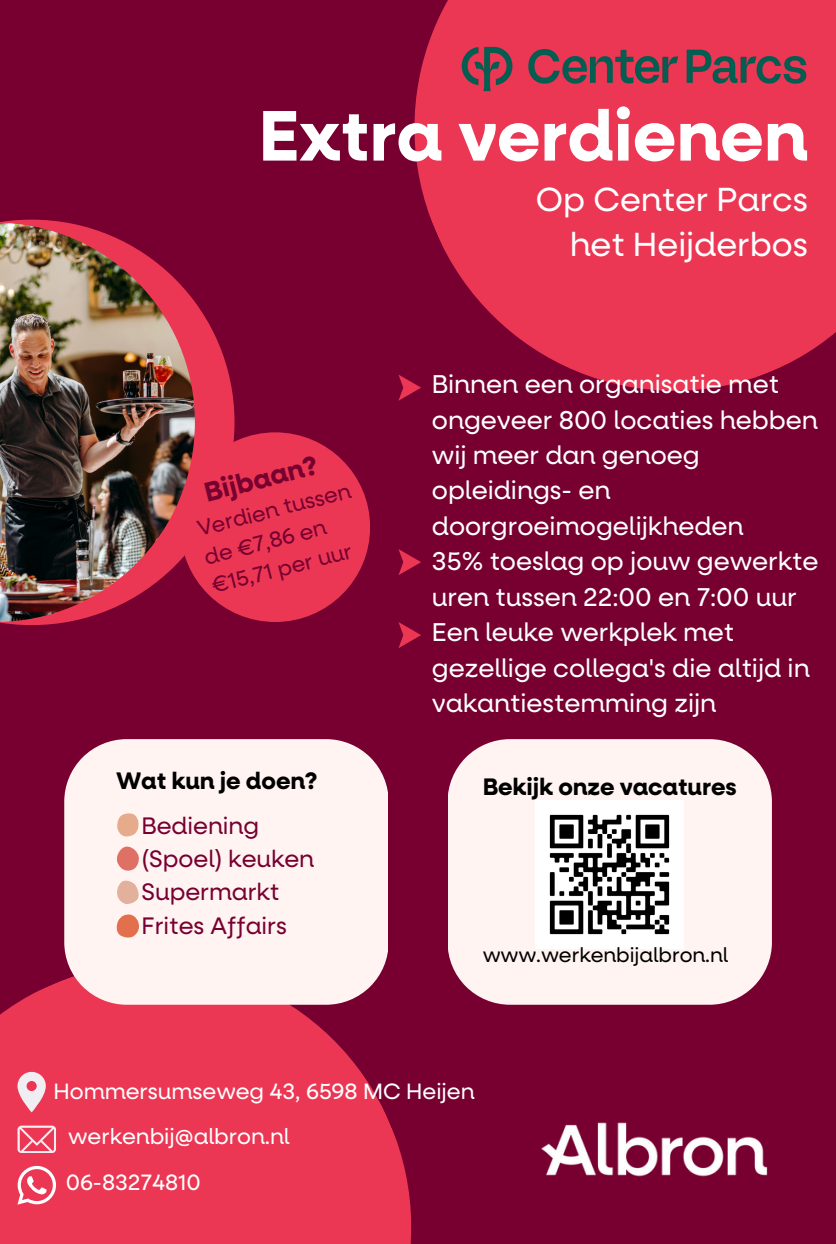
<style>
.page{position:relative;width:836px;height:1244px;background:#fff}
.page>*{position:absolute;margin:0;border:0;box-sizing:border-box;transform-origin:0 0}
.t1{font:700 71.77px "Neulis Alt";color:#fff}
.t2{font:33.52px "Neulis Alt";color:#fff}
.t3{font:700 27.45px "Neulis Alt";color:#770031}
.t4{font:25.88px/35.6px "Neulis Alt";color:#fff}
.t5{font:24.07px "Neulis Alt";color:#770031}
.t6{font:700 24.07px "Neulis Alt";color:#000}
.t7{font:22.28px "Neulis Alt";color:#fff}
.t8{font:22.05px/29.2px "Neulis Alt";color:#770031}
.t9{font:20.47px "Neulis Alt";color:#000}
</style>
<div class="page">
<div style="left:0;top:0;width:835px;height:1244px;background:#770031"></div>
<svg style="left:414px;top:0;width:421px;height:391px;fill:#eb3754"></svg>
<svg style="left:0;top:220px;width:234px;height:405px"></svg>
<svg style="left:0;top:980px;width:412px;height:264px;fill:#eb3754"></svg>
<div style="left:64px;top:739px;width:324px;height:265px;background:#fff4f1"></div>
<img style="left:0;top:223px;width:195px;height:399px">
<div style="left:448px;top:739px;width:323px;height:265px;background:#fff4f1"></div>
<div style="left:180px;top:432px;width:190px;height:190px;background:#eb3754;border-radius:50%"></div>
<img style="left:452px;top:38px;width:363px;height:62px">
<img style="left:541px;top:1122px;width:227px;height:55px">
<svg style="left:17px;top:1125px;width:39px;height:27px"></svg>
<svg style="left:17px;top:1072px;width:29px;height:40px"></svg>
<svg style="left:116px;top:845px;width:23px;height:26px"></svg>
<svg style="left:117px;top:914px;width:22px;height:23px"></svg>
<svg style="left:116px;top:879px;width:23px;height:25px"></svg>
<svg style="left:117px;top:813px;width:22px;height:23px"></svg>
<svg style="left:398px;top:374px;width:22px;height:27px"></svg>
<svg style="left:398px;top:549px;width:22px;height:26px"></svg>
<svg style="left:398px;top:622px;width:22px;height:26px"></svg>
<svg style="left:17px;top:1166px;width:39px;height:38px"></svg>
<img style="left:535px;top:800px;width:148px;height:148px">
<p class="t1" style="left:258px;top:91px;width:550px">Extra verdienen</p>
<p class="t3" style="left:201px;top:476px;width:117px;rotate:-14deg">Bijbaan?</p>
<p class="t8" style="left:194px;top:515px;width:159px;rotate:-14deg">Verdien tussen de €7,86 en €15,71 per uur</p>
<p class="t6" style="left:116px;top:766px;width:202px">Wat kun je doen?</p>
<p class="t5" style="left:142px;top:810px;width:119px">Bediening</p>
<p class="t5" style="left:142px;top:843px;width:174px">(Spoel) keuken</p>
<p class="t5" style="left:142px;top:877px;width:139px">Supermarkt</p>
<p class="t5" style="left:142px;top:910px;width:147px">Frites Affairs</p>
<p class="t2" style="left:536px;top:178px;width:273px">Op Center Parcs</p>
<p class="t2" style="left:569px;top:224px;width:240px">het Heijderbos</p>
<p class="t4" style="left:432px;top:367px;width:387px">Binnen een organisatie met ongeveer 800 locaties hebben wij meer dan genoeg opleidings- en doorgroeimogelijkheden</p>
<p class="t4" style="left:432px;top:544px;width:388px">35% toeslag op jouw gewerkte uren tussen 22:00 en 7:00 uur</p>
<p class="t4" style="left:432px;top:615px;width:379px">Een leuke werkplek met gezellige collega's die altijd in vakantiestemming zijn</p>
<p class="t6" style="left:482px;top:772px;width:255px">Bekijk onze vacatures</p>
<p class="t9" style="left:482px;top:942px;width:247px">www.werkenbijalbron.nl</p>
<p class="t7" style="left:53px;top:1077px;width:422px">Hommersumseweg 43, 6598 MC Heijen</p>
<p class="t7" style="left:68px;top:1123px;width:223px">werkenbij@albron.nl</p>
<p class="t7" style="left:66px;top:1168px;width:136px">06-83274810</p>
</div>
